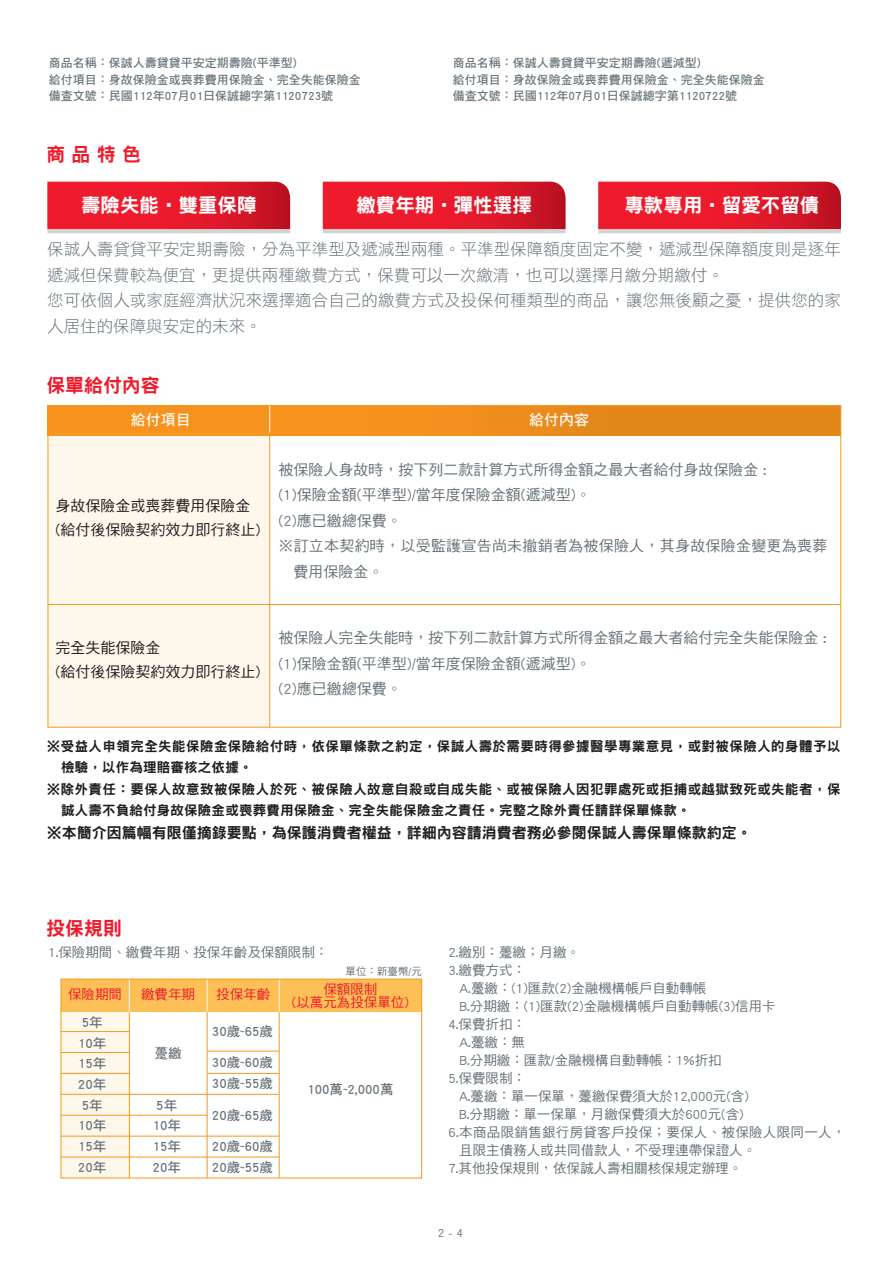
<style>
.page{position:relative;width:893px;height:1263px;background:#fff}
.page>*{position:absolute;margin:0;border:0;box-sizing:border-box;transform-origin:0 0}
.t1{font:19.5px "DF Hei Std W9";color:#fff}
.t2{font:19.05px "DF Hei Std W9";color:#ee1b2c}
.t3{font:16.5px/25.5px "DF Hei Std W3";color:#687379}
.t4{font:15px/25.5px "DF Hei Std W5";color:#687379}
.t5{font:15px/24px "DF Hei Std W5";color:#231f20}
.t6{font:15px "DF Hei Std W9";color:#231f20}
.t7{font:15px "DF Hei Std W7";color:#fff}
.t8{font:13.5px/18px "DF Hei Std W5";color:#687379}
.t9{font:13.5px/21px "DF Hei Std W9";letter-spacing:.03em;color:#231f20}
.t10{font:13.5px/20.7px "DF Hei Std W7";color:#687379}
.t11{font:13.5px "DF Hei Std W5";letter-spacing:.025em;color:#687379}
.t12{font:13.5px/13.5px "DF Hei Std W5";color:#ee1b2c;text-align:center}
.t13{font:12px/16.5px "DF Hei Std W7";color:#687379}
.t14{font:12px "DF Hei Std W5";color:#687379}
.t15{font:10.5px "DF Hei Std W5";color:#687379}
</style>
<div class="page">
<div style="left:61px;top:1011px;width:68px;height:167px;background:#fef7eb"></div>
<div style="left:61px;top:979px;width:361px;height:33px;background:#fdc056"></div>
<hr style="left:61px;top:1052px;width:68px;height:1px;background:#f7981d">
<hr style="left:207px;top:1051px;width:72px;height:1px;background:#f7981d">
<hr style="left:61px;top:1073px;width:68px;height:1px;background:#f7981d">
<hr style="left:207px;top:1073px;width:72px;height:1px;background:#f7981d">
<hr style="left:61px;top:1094px;width:218px;height:1px;background:#f7981d">
<hr style="left:61px;top:1115px;width:146px;height:1px;background:#f7981d">
<hr style="left:61px;top:1136px;width:218px;height:1px;background:#f7981d">
<hr style="left:61px;top:1157px;width:218px;height:1px;background:#f7981d">
<hr style="left:61px;top:1031px;width:68px;height:1px;background:#f7981d">
<hr style="left:129px;top:1012px;width:1px;height:166px;background:#f7981d">
<hr style="left:129px;top:979px;width:1px;height:33px;background:#fff">
<hr style="left:207px;top:1012px;width:1px;height:166px;background:#f7981d">
<hr style="left:207px;top:979px;width:1px;height:33px;background:#fff">
<hr style="left:279px;top:1012px;width:1px;height:166px;background:#f7981d">
<hr style="left:279px;top:979px;width:1px;height:33px;background:#fff">
<div style="left:61px;top:979px;width:361px;height:199px;border:1px solid #f7981d"></div>
<div style="left:48px;top:406px;width:793px;height:29px;background:linear-gradient(to right,#fc961e,#e0851a)"></div>
<div style="left:48px;top:432px;width:222px;height:295px;background:#fef7eb"></div>
<hr style="left:48px;top:604px;width:793px;height:1px;background:#f7981d">
<hr style="left:269px;top:433px;width:1px;height:294px;background:#f7981d">
<svg style="left:269px;top:407px;width:1px;height:25px"></svg>
<svg style="left:47px;top:182px;width:243px;height:51px;background:#e12839"></svg>
<svg style="left:323px;top:182px;width:242px;height:51px;background:#e12838"></svg>
<svg style="left:598px;top:182px;width:243px;height:51px;background:#e12838"></svg>
<p class="t13" style="left:49px;top:55px;width:313px">商品名稱：保誠人壽貸貸平安定期壽險(平準型)<br>給付項目：身故保險金或喪葬費用保險金、完全失能保險金備查文號：民國112年07月01日保誠總字第1120723號</p>
<p class="t13" style="left:453px;top:55px;width:313px">商品名稱：保誠人壽貸貸平安定期壽險(遞減型)<br>給付項目：身故保險金或喪葬費用保險金、完全失能保險金備查文號：民國112年07月01日保誠總字第1120722號</p>
<h2 class="t2" style="left:46px;top:144px;width:96px">商 品 特 色</h2>
<h1 class="t1" style="left:81px;top:194px;width:177px">壽險失能‧雙重保障</h1>
<h1 class="t1" style="left:356px;top:194px;width:177px">繳費年期‧彈性選擇</h1>
<h1 class="t1" style="left:624px;top:194px;width:196px">專款專用‧留愛不留債</h1>
<p class="t3" style="left:47px;top:236px;width:795px">保誠人壽貸貸平安定期壽險，分為平準型及遞減型兩種。平準型保障額度固定不變，遞減型保障額度則是逐年遞減但保費較為便宜，更提供兩種繳費方式，保費可以一次繳清，也可以選擇月繳分期繳付。<br>您可依個人或家庭經濟狀況來選擇適合自己的繳費方式及投保何種類型的商品，讓您無後顧之憂，提供您的家人居住的保障與安定的未來。</p>
<h2 class="t2" style="left:46px;top:374px;width:115px">保單給付內容</h2>
<p class="t7" style="left:131px;top:412px;width:61px">給付項目</p>
<p class="t7" style="left:529px;top:412px;width:61px">給付內容</p>
<p class="t5" style="left:55px;top:494px;width:206px">身故保險金或喪葬費用保險金<br>(給付後保險契約效力即行終止)</p>
<p class="t4" style="left:278px;top:457px;width:489px">被保險人身故時，按下列二款計算方式所得金額之最大者給付身故保險金 :</p>
<p class="t4" style="left:278px;top:482px;width:314px">(1)保險金額(平準型)/當年度保險金額(遞減型)。</p>
<p class="t4" style="left:278px;top:508px;width:125px">(2)應已繳總保費。</p>
<p class="t4" style="left:278px;top:533px;width:550px">※訂立本契約時，以受監護宣告尚未撤銷者為被保險人，其身故保險金變更為喪葬</p>
<p class="t4" style="left:293px;top:559px;width:91px">費用保險金。</p>
<p class="t5" style="left:55px;top:636px;width:206px">完全失能保險金<br>(給付後保險契約效力即行終止)</p>
<p class="t4" style="left:278px;top:625px;width:549px">被保險人完全失能時，按下列二款計算方式所得金額之最大者給付完全失能保險金 : (1)保險金額(平準型)/當年度保險金額(遞減型)。<br>(2)應已繳總保費。</p>
<p class="t9" style="left:61px;top:735px;width:781px;text-indent:-14px">※受益人申領完全失能保險金保險給付時，依保單條款之約定，保誠人壽於需要時得參據醫學專業意見，或對被保險人的身體予以檢驗，以作為理賠審核之依據。</p>
<p class="t9" style="left:61px;top:779px;width:781px;text-indent:-14px">※除外責任：要保人故意致被保險人於死、被保險人故意自殺或自成失能、或被保險人因犯罪處死或拒捕或越獄致死或失能者，保誠人壽不負給付身故保險金或喪葬費用保險金、完全失能保險金之責任。完整之除外責任請詳保單條款。</p>
<p class="t6" style="left:47px;top:824px;width:707px">※本簡介因篇幅有限僅摘錄要點，為保護消費者權益，詳細內容請消費者務必參閱保誠人壽保單條款約定。</p>
<h2 class="t2" style="left:46px;top:918px;width:77px">投保規則</h2>
<p class="t8" style="left:48px;top:943px;width:282px">1.保險期間、繳費年期、投保年齡及保額限制：</p>
<p class="t12" style="left:216px;top:987px;width:55px">投保年齡</p>
<p class="t10" style="left:212px;top:1020px;width:63px">30歲~65歲</p>
<p class="t10" style="left:212px;top:1051px;width:63px;line-height:21.1px">30歲~60歲<br>30歲~55歲</p>
<p class="t10" style="left:212px;top:1104px;width:63px">20歲~65歲</p>
<p class="t10" style="left:212px;top:1136px;width:63px">20歲~60歲<br>20歲~55歲</p>
<p class="t15" style="left:346px;top:965px;width:78px">單位：新臺幣/元</p>
<p class="t12" style="left:292px;top:982px;width:118px">保額限制<br>(以萬元為投保單位)</p>
<p class="t12" style="left:141px;top:987px;width:55px">繳費年期</p>
<p class="t12" style="left:68px;top:987px;width:55px">保險期間</p>
<p class="t10" style="left:78px;top:1011px;width:30px">5年<br>10年<br>15年<br>20年<br>5年<br>10年<br>15年<br>20年</p>
<p class="t10" style="left:155px;top:1042px;width:28px">躉繳</p>
<p class="t10" style="left:307px;top:1079px;width:88px">100萬~2,000萬</p>
<p class="t10" style="left:153px;top:1094px;width:30px">5年<br>10年<br>15年<br>20年</p>
<p class="t8" style="left:448px;top:943px;width:133px">2.繳別：躉繳；月繳。<br>3.繳費方式：</p>
<p class="t8" style="left:459px;top:979px;width:248px">A.躉繳：(1)匯款(2)金融機構帳戶自動轉帳</p>
<p class="t8" style="left:459px;top:997px;width:318px">B.分期繳：(1)匯款(2)金融機構帳戶自動轉帳(3)信用卡</p>
<p class="t8" style="left:448px;top:1015px;width:79px">4.保費折扣：</p>
<p class="t8" style="left:459px;top:1033px;width:67px">A.躉繳：無</p>
<p class="t8" style="left:459px;top:1051px;width:264px">B.分期繳：匯款/金融機構自動轉帳：1%折扣</p>
<p class="t8" style="left:448px;top:1069px;width:79px">5.保費限制：</p>
<p class="t8" style="left:459px;top:1087px;width:291px">A.躉繳：單一保單，躉繳保費須大於12,000元(含)</p>
<p class="t8" style="left:459px;top:1105px;width:286px">B.分期繳：單一保單，月繳保費須大於600元(含)</p>
<p class="t11" style="left:448px;top:1125px;width:398px">6.本商品限銷售銀行房貸客戶投保；要保人、被保險人限同一人，</p>
<p class="t8" style="left:459px;top:1141px;width:298px">且限主債務人或共同借款人，不受理連帶保證人。</p>
<p class="t8" style="left:448px;top:1159px;width:295px">7.其他投保規則，依保誠人壽相關核保規定辦理。</p>
<p class="t14" style="left:438px;top:1226px;width:27px">2 - 4</p>
</div>
